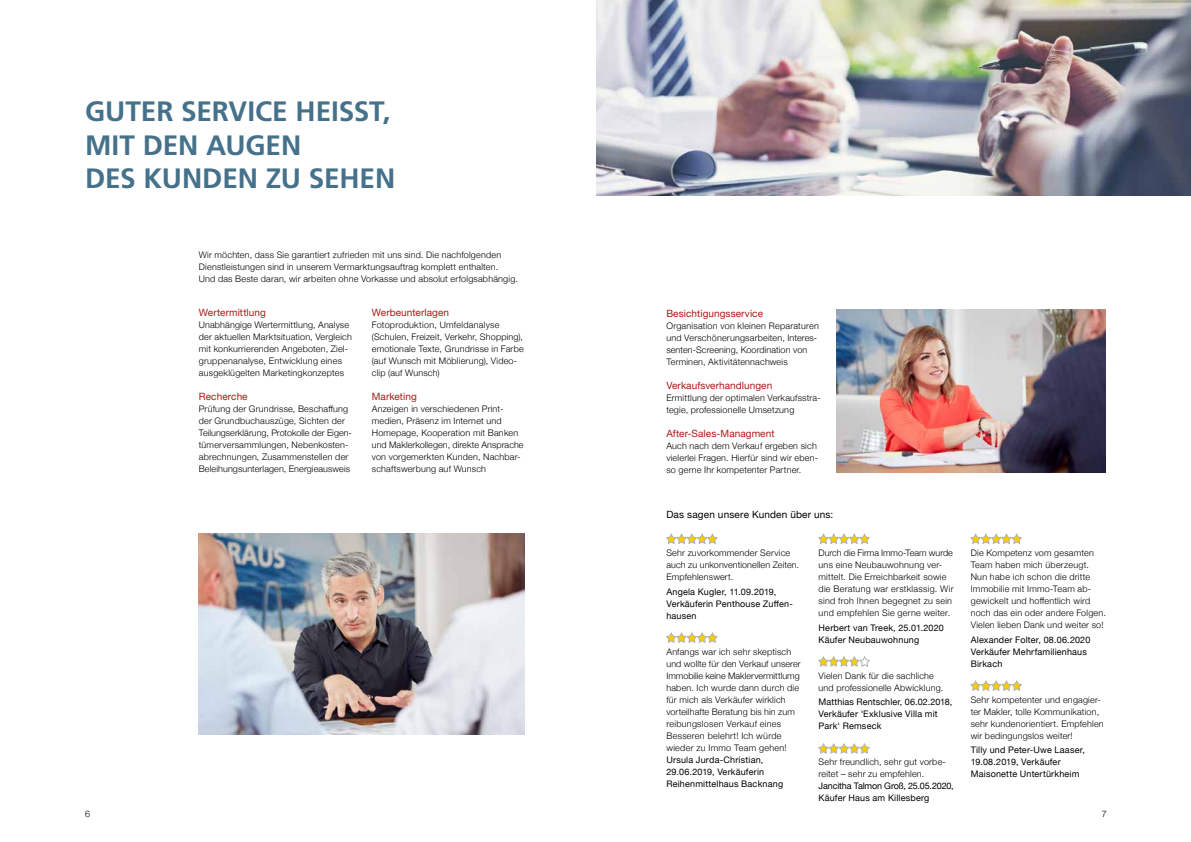
<style>
.page{position:relative;width:1191px;height:842px;background:#fff}
.page>*{position:absolute;margin:0;border:0;box-sizing:border-box;transform-origin:0 0}
.t1{font:700 28px/33.6px "Frutiger";letter-spacing:-.005em;color:#45718a}
.t2{font:10px "Helvetica Neue";letter-spacing:.005em;color:#ab1a17}
.t3{font:10px "Helvetica Neue";letter-spacing:.02em;color:#000}
.t4{font:300 9px/12px "Helvetica Neue";letter-spacing:.02em;color:#000}
.t5{font:9px/12px "Helvetica Neue";letter-spacing:.02em;color:#000}
.t6{font:9px/12px "Helvetica Neue";letter-spacing:-.01em;color:#000}
</style>
<div class="page">
<img style="left:198px;top:534px;width:326px;height:200px">
<img style="left:836px;top:310px;width:270px;height:162px">
<img style="left:596px;top:0;width:595px;height:196px">
<svg style="left:666px;top:534px;width:51px;height:10px"></svg>
<svg style="left:666px;top:633px;width:51px;height:10px"></svg>
<svg style="left:818px;top:534px;width:51px;height:10px"></svg>
<svg style="left:818px;top:656px;width:52px;height:11px"></svg>
<svg style="left:818px;top:743px;width:51px;height:11px"></svg>
<svg style="left:970px;top:534px;width:52px;height:10px"></svg>
<svg style="left:970px;top:681px;width:52px;height:10px"></svg>
<h1 class="t1" style="left:85px;top:96px;width:312px">GUTER SERVICE HEISST,<br>MIT DEN AUGEN<br>DES KUNDEN ZU SEHEN</h1>
<p class="t4" style="left:199px;top:249px;width:320px">Wir möchten, dass Sie garantiert zufrieden mit uns sind. Die nachfolgenden<br>Dienstleistungen sind in unserem Vermarktungsauftrag komplett enthalten.<br>Und das Beste daran, wir arbeiten ohne Vorkasse und absolut erfolgsabhängig.</p>
<p class="t2" style="left:199px;top:309px;width:68px">Wertermittlung</p>
<p class="t4" style="left:199px;top:319px;width:155px">Unabhängige Wertermittlung, Analyse der aktuellen Marktsituation, Vergleich mit konkurrierenden Angeboten, Ziel&shy;gruppenanalyse, Entwicklung eines ausgeklügelten Marketingkonzeptes</p>
<p class="t2" style="left:199px;top:393px;width:50px">Recherche</p>
<p class="t4" style="left:199px;top:403px;width:155px">Prüfung der Grundrisse, Beschaffung der Grundbuchauszüge, Sichten der Teilungserklärung, Protokolle der Eigen&shy;tümerversammlungen, Nebenkosten&shy;abrechnungen, Zusammenstellen der Beleihungsunterlagen, Energieausweis</p>
<p class="t2" style="left:372px;top:309px;width:79px">Werbeunterlagen</p>
<p class="t4" style="left:372px;top:319px;width:153px">Fotoproduktion, Umfeldanalyse (Schulen, Freizeit, Verkehr, Shopping), emotionale Texte, Grundrisse in Farbe (auf Wunsch mit Möblierung), Video&shy;clip (auf Wunsch)</p>
<p class="t2" style="left:372px;top:393px;width:46px">Marketing</p>
<p class="t4" style="left:372px;top:403px;width:153px">Anzeigen in verschiedenen Print&shy;medien, Präsenz im Internet und Homepage, Kooperation mit Banken und Maklerkollegen, direkte Ansprache von vorgemerkten Kunden, Nachbar&shy;schaftswerbung auf Wunsch</p>
<p class="t2" style="left:666px;top:309px;width:98px">Besichtigungsservice</p>
<p class="t4" style="left:666px;top:320px;width:154px">Organisation von kleinen Reparaturen und Verschönerungsarbeiten, Interes&shy;senten-Screening, Koordination von Terminen, Aktivitätennachweis</p>
<p class="t2" style="left:666px;top:381px;width:107px">Verkaufsverhandlungen</p>
<p class="t4" style="left:666px;top:392px;width:156px">Ermittlung der optimalen Verkaufsstra&shy;tegie, professionelle Umsetzung</p>
<p class="t2" style="left:666px;top:429px;width:110px">After-Sales-Managment</p>
<p class="t4" style="left:666px;top:440px;width:153px">Auch nach dem Verkauf ergeben sich vielerlei Fragen. Hierfür sind wir eben&shy;so gerne Ihr kompetenter Partner.</p>
<p class="t3" style="left:666px;top:511px;width:168px">Das sagen unsere Kunden über uns:</p>
<p class="t4" style="left:666px;top:547px;width:134px">Sehr zuvorkommender Service auch zu unkonventionellen Zeiten.<br>Empfehlenswert.</p>
<p class="t5" style="left:666px;top:586px;width:128px">Angela Kugler, 11.09.2019,<br>Verkäuferin Penthouse Zuffen&shy;hausen</p>
<p class="t4" style="left:666px;top:645px;width:136px">Anfangs war ich sehr skeptisch und wollte für den Verkauf unserer<br>Immobilie keine Maklervermittlumg haben. Ich wurde dann durch die für mich als Verkäufer wirklich vorteilhafte Beratung bis hin zum reibungslosen Verkauf eines<br>Besseren belehrt! Ich würde wieder zu Immo Team gehen!</p>
<p class="t5" style="left:666px;top:754px;width:118px">Ursula Jurda-Christian,<br>29.06.2019, Verkäuferin<br>Reihenmittelhaus Backnang</p>
<p class="t4" style="left:818px;top:547px;width:136px">Durch die Firma Immo-Team wurde uns eine Neubauwohnung ver&shy;mittelt. Die Erreichbarkeit sowie die Beratung war erstklassig. Wir sind froh Ihnen begegnet zu sein und empfehlen Sie gerne weiter.</p>
<p class="t5" style="left:818px;top:622px;width:127px">Herbert van Treek, 25.01.2020<br>Käufer Neubauwohnung</p>
<p class="t4" style="left:818px;top:669px;width:126px">Vielen Dank für die sachliche und professionelle Abwicklung.</p>
<p class="t5" style="left:818px;top:697px;width:135px">Matthias Rentschler, 06.02.2018,<br>Verkäufer 'Exklusive Villa mit<br>Park' Remseck</p>
<p class="t4" style="left:818px;top:756px;width:129px">Sehr freundlich, sehr gut vorbe&shy;reitet – sehr zu empfehlen.</p>
<p class="t6" style="left:818px;top:781px;width:137px">Jancitha Talmon Groß, 25.05.2020,<br>Käufer Haus am Killesberg</p>
<p class="t4" style="left:970px;top:547px;width:137px">Die Kompetenz vom gesamten<br>Team haben mich überzeugt.<br>Nun habe ich schon die dritte<br>Immobilie mit Immo-Team ab&shy;gewickelt und hoffentlich wird noch das ein oder andere Folgen.<br>Vielen lieben Dank und weiter so!</p>
<p class="t5" style="left:970px;top:634px;width:121px">Alexander Folter, 08.06.2020<br>Verkäufer Mehrfamilienhaus<br>Birkach</p>
<p class="t4" style="left:970px;top:693px;width:134px">Sehr kompetenter und engagier&shy;ter Makler, tolle Kommunikation, sehr kundenorientiert. Empfehlen wir bedingungslos weiter!</p>
<p class="t5" style="left:970px;top:745px;width:116px">Tilly und Peter-Uwe Laaser,<br>19.08.2019, Verkäufer<br>Maisonette Untertürkheim</p>
<p class="t4" style="left:85px;top:808px;width:7px">6</p>
<p class="t4" style="left:1101px;top:808px;width:7px">7</p>
</div>
